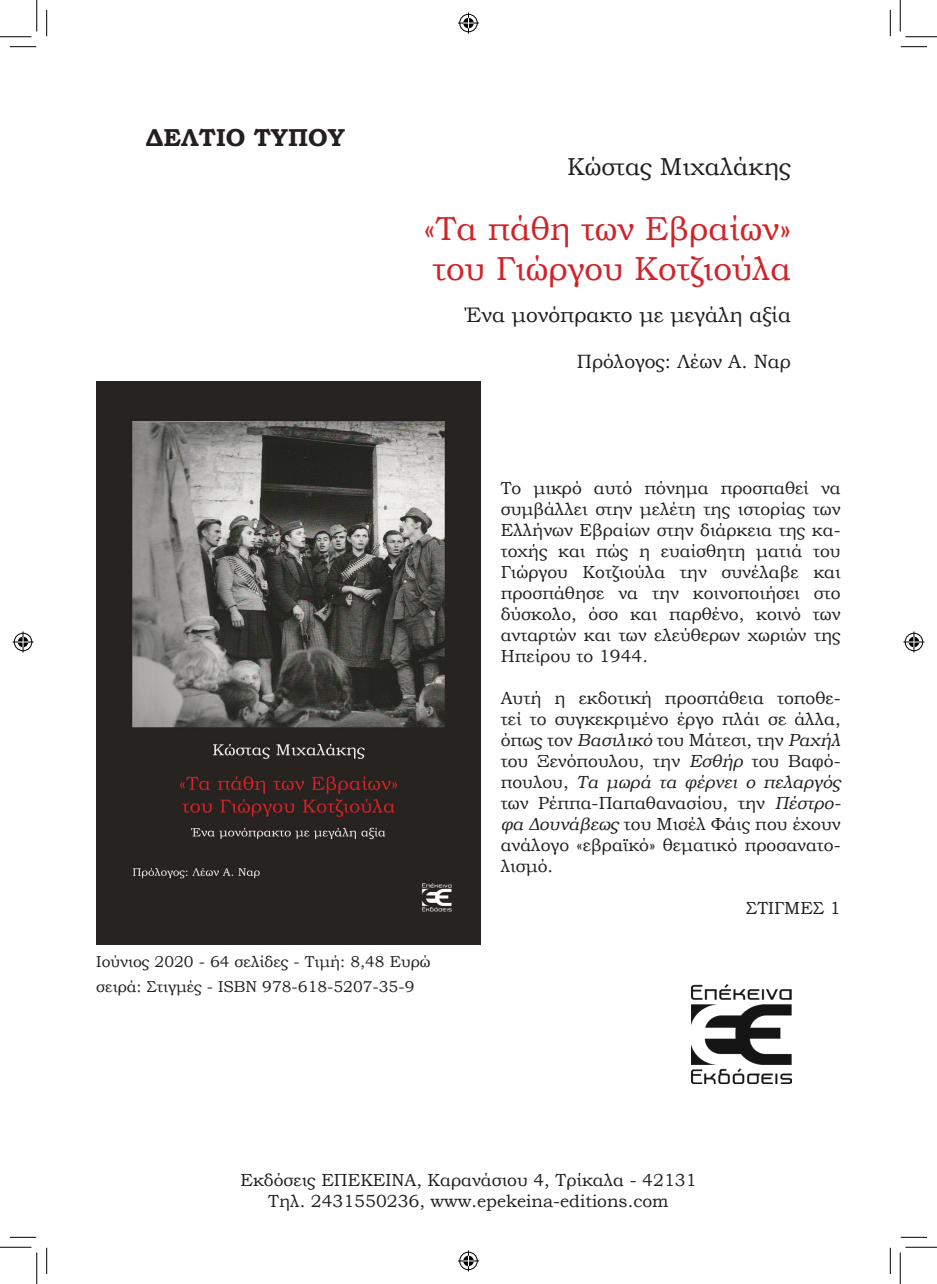
<style>
.page{position:relative;width:937px;height:1284px;background:#fff}
.page>*{position:absolute;margin:0;border:0;box-sizing:border-box;transform-origin:0 0}
.t1{font:33.25px "Bookman Old Style";color:#d1232a}
.t2{font:24.5px "Bookman Old Style";color:#231f20}
.t3{font:700 24.5px "Bookman Old Style";color:#231f20}
.t4{font:21px "Bookman Old Style";color:#231f20}
.t5{font:19.25px "Bookman Old Style";color:#231f20}
.t6{font:17.5px/21px "Bookman Old Style";color:#231f20;text-align:justify}
.t7{font:15.75px "Bookman Old Style";color:#231f20}
.s1{font-style:italic}
</style>
<div class="page">
<img style="left:96px;top:381px;width:385px;height:563px">
<img style="left:692px;top:984px;width:99px;height:99px">
<svg style="left:10px;top:46px;width:26px;height:1px"></svg>
<svg style="left:900px;top:46px;width:27px;height:1px"></svg>
<svg style="left:10px;top:1237px;width:26px;height:1px"></svg>
<svg style="left:900px;top:1237px;width:27px;height:1px"></svg>
<svg style="left:46px;top:10px;width:1px;height:26px"></svg>
<svg style="left:46px;top:1248px;width:1px;height:26px"></svg>
<svg style="left:890px;top:10px;width:1px;height:26px"></svg>
<svg style="left:890px;top:1248px;width:1px;height:26px"></svg>
<hr style="left:0;top:36px;width:32px;height:1px;background:#000">
<hr style="left:905px;top:36px;width:32px;height:1px;background:#000">
<hr style="left:0;top:1247px;width:32px;height:1px;background:#000">
<hr style="left:905px;top:1247px;width:32px;height:1px;background:#000">
<hr style="left:36px;top:0;width:1px;height:32px;background:#000">
<hr style="left:36px;top:1252px;width:1px;height:32px;background:#000">
<hr style="left:900px;top:0;width:1px;height:32px;background:#000">
<hr style="left:900px;top:1252px;width:1px;height:32px;background:#000">
<svg style="left:458px;top:13px;width:21px;height:21px"></svg>
<svg style="left:458px;top:1250px;width:21px;height:21px"></svg>
<svg style="left:13px;top:631px;width:21px;height:21px"></svg>
<svg style="left:903px;top:631px;width:21px;height:21px"></svg>
<p class="t3" style="left:146px;top:120px;width:200px">ΔΕΛΤΙΟ ΤΥΠΟΥ</p>
<p class="t2" style="left:567px;top:151px;width:225px">Κώστας Μιχαλάκης</p>
<p class="t1" style="left:424px;top:207px;width:368px">«Τα πάθη των Εβραίων»</p>
<p class="t1" style="left:433px;top:247px;width:360px">του Γιώργου Κοτζιούλα</p>
<p class="t4" style="left:465px;top:301px;width:327px">Ένα μονόπρακτο με μεγάλη αξία</p>
<p class="t5" style="left:577px;top:349px;width:216px">Πρόλογος: Λέων Α. Ναρ</p>
<p class="t6" style="left:501px;top:477px;width:341px">Tο μικρό αυτό πόνημα προσπαθεί να συμβάλλει στην μελέτη της ιστορίας των Ελλήνων Εβραίων στην διάρκεια της κα&shy;τοχής και πώς η ευαίσθητη ματιά του Γιώργου Κοτζιούλα την συνέλαβε και προσπάθησε να την κοινοποιήσει στο δύσκολο, όσο και παρθένο, κοινό των ανταρτών και των ελεύθερων χωριών της Ηπείρου το 1944.</p>
<p class="t6" style="left:501px;top:687px;width:345px;text-align:left">Αυτή η εκδοτική προσπάθεια τοποθε&shy;τεί το συγκεκριμένο έργο πλάι σε άλλα, όπως τον <span class="s1">Βασιλικό</span> του Μάτεσι, την <span class="s1">Ραχήλ </span>του Ξενόπουλου, την <span class="s1">Εσθήρ</span> του Βαφό&shy;π ο υ λ ο υ , <span class="s1">Τα μωρά τα φέρνει ο πελαργός </span>των Ρέππα-Παπαθανασίου, την <span class="s1">Πέστρο&shy;φα Δουνάβεως</span> του Μισέλ Φάις που έχουν ανάλογο «εβραϊκό» θεματικό προσανατο&shy;λισμό.</p>
<p class="t6" style="left:746px;top:897px;width:96px">ΣΤΙΓΜΕΣ 1</p>
<p class="t7" style="left:96px;top:951px;width:336px">Ιούνιος 2020 - 64 σελίδες - Τιμή: 8,48 Ευρώ</p>
<p class="t7" style="left:96px;top:977px;width:320px">σειρά: Στιγμές - ISBN 978-618-5207-35-9</p>
<p class="t6" style="left:240px;top:1169px;width:457px">Εκδόσεις ΕΠΕΚΕΙΝΑ, Καρανάσιου 4, Τρίκαλα - 42131</p>
<p class="t6" style="left:268px;top:1190px;width:402px">Τηλ. 2431550236, www.epekeina-editions.com</p>
</div>
